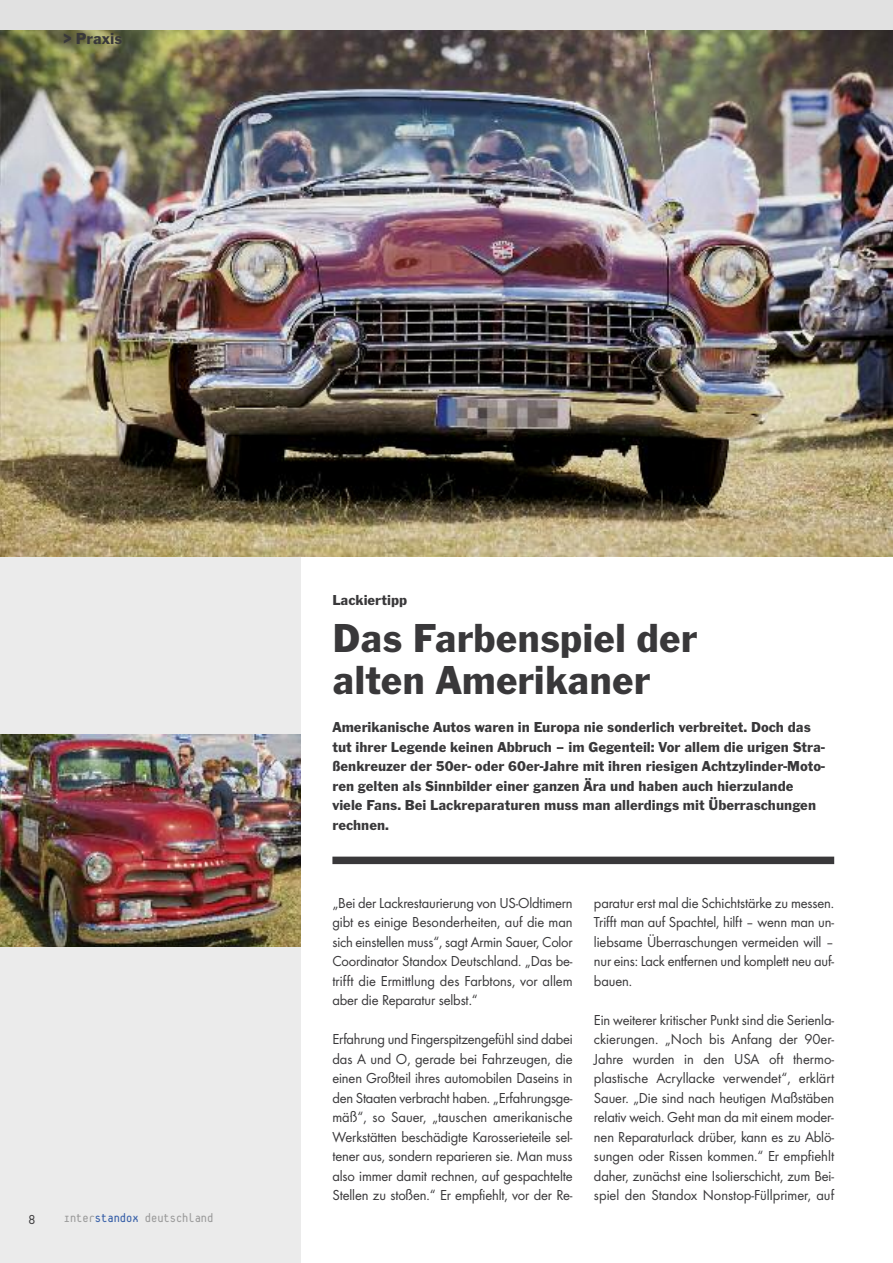
<style>
.page{position:relative;width:893px;height:1263px;background:#fff}
.page>*{position:absolute;margin:0;border:0;box-sizing:border-box;transform-origin:0 0}
.t1{font:42px/41.8px "Standox Franklin Gothic";color:#39383a}
.t2{font:16.5px "Standox Franklin Gothic";color:#39383a}
.t3{font:15px/19.5px "Standox Futura";letter-spacing:-.01em;color:#39383a;text-align:justify}
.t4{font:15px/19.5px "Standox Franklin Gothic";color:#39383a}
.t5{font:13.5px "Platelet";color:#9c9c9c}
.t6{font:13.5px "Standox Futura";color:#39383a}
.s1{color:#3961a9}
</style>
<div class="page">
<div style="left:0;top:0;width:301px;height:1263px;background:#ebebeb"></div>
<img style="left:0;top:30px;width:893px;height:527px">
<div style="left:0;top:0;width:893px;height:30px;background:#e1e1e1"></div>
<div style="left:332px;top:857px;width:502px;height:7px;background:#39383a"></div>
<img style="left:0;top:734px;width:301px;height:213px">
<p class="t2" style="left:63px;top:28px;width:60px">&gt; Praxis</p>
<p class="t6" style="left:28px;top:1211px;width:9px">8</p>
<p class="t5" style="left:64px;top:1213px;width:151px">Inter<span class="s1">standox</span> deutschland</p>
<p class="t4" style="left:332px;top:590px;width:76px">Lackiertipp</p>
<h1 class="t1" style="left:332px;top:616px;width:367px">Das Farbenspiel der alten Amerikaner</h1>
<p class="t4" style="left:332px;top:717px;width:494px">Amerikanische Autos waren in Europa nie sonderlich verbreitet. Doch das tut ihrer Legende keinen Abbruch – im Gegenteil: Vor allem die urigen Stra&shy;ßenkreuzer der 50er- oder 60er-Jahre mit ihren riesigen Achtzylinder-Moto&shy;ren gelten als Sinnbilder einer ganzen Ära und haben auch hierzulande viele Fans. Bei Lackreparaturen muss man allerdings mit Überraschungen rechnen.</p>
<p class="t3" style="left:332px;top:893px;width:242px">„Bei der Lackrestaurierung von US-Oldtimern gibt es einige Besonderheiten, auf die man sich einstellen muss“, sagt Armin Sauer, Color Coordinator Standox Deutschland. „Das be&shy;trifft die Ermittlung des Farbtons, vor allem aber die Reparatur selbst.“</p>
<p class="t3" style="left:332px;top:1029px;width:242px">Erfahrung und Fingerspitzengefühl sind dabei das A und O, gerade bei Fahrzeugen, die einen Großteil ihres automobilen Daseins in den Staaten verbracht haben. „Erfahrungsge&shy;mäß“, so Sauer, „tauschen amerikanische Werkstätten beschädigte Karosserieteile sel&shy;tener aus, sondern reparieren sie. Man muss also immer damit rechnen, auf gespachtelte Stellen zu stoßen.“ Er empfiehlt, vor der Re-</p>
<p class="t3" style="left:594px;top:893px;width:242px">paratur erst mal die Schichtstärke zu messen.<br>Trifft man auf Spachtel, hilft – wenn man un&shy;liebsame Überraschungen vermeiden will – nur eins: Lack entfernen und komplett neu auf&shy;bauen.</p>
<p class="t3" style="left:594px;top:1010px;width:242px">Ein weiterer kritischer Punkt sind die Serienla&shy;ckierungen. „Noch bis Anfang der 90er-Jahre wurden in den USA oft thermo&shy;plastische Acryllacke verwendet“, erklärt Sauer. „Die sind nach heutigen Maßstäben relativ weich. Geht man da mit einem moder&shy;nen Reparaturlack drüber, kann es zu Ablö&shy;sungen oder Rissen kommen.“ Er empfiehlt daher, zunächst eine Isolierschicht, zum Bei&shy;spiel den Standox Nonstop-Füllprimer, auf</p>
</div>
